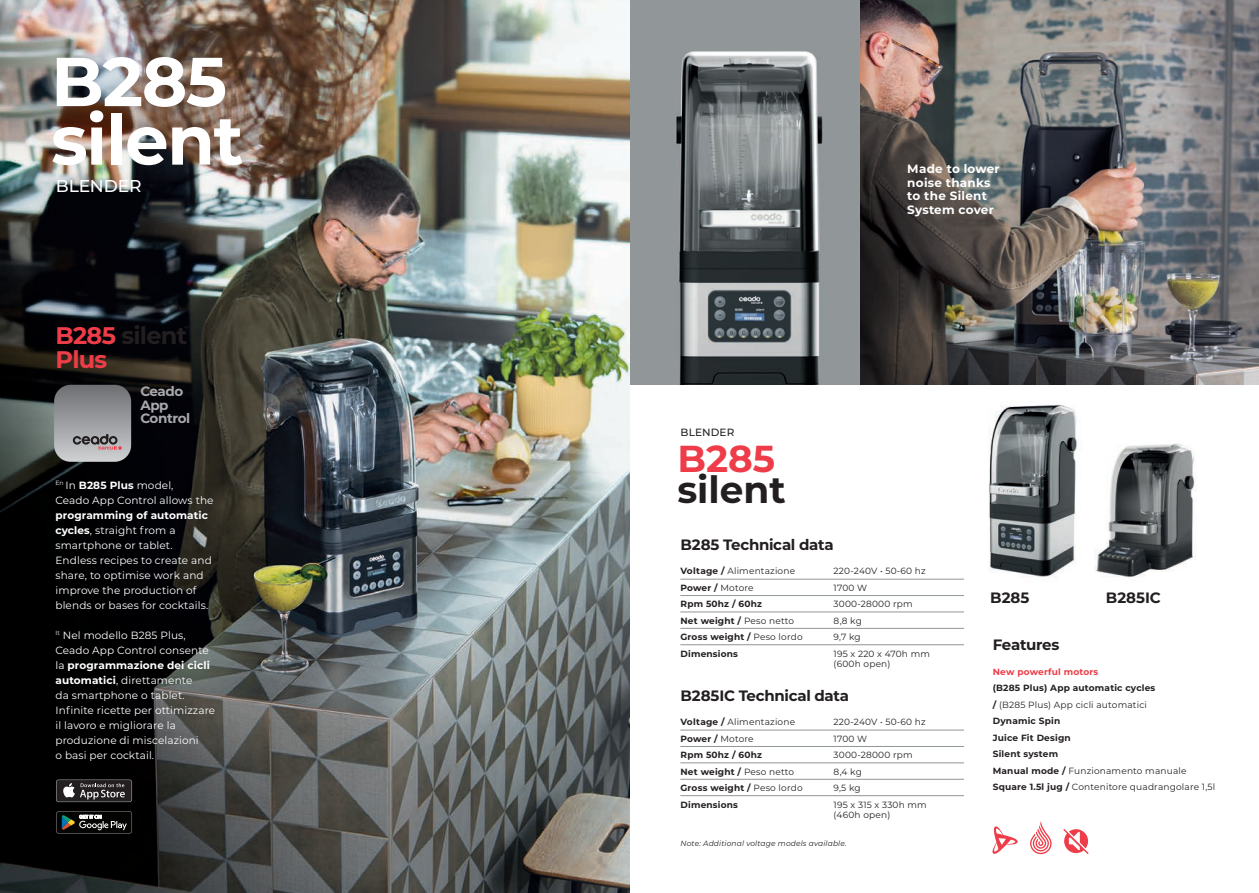
<style>
.page{position:relative;width:1259px;height:893px;background:#fff}
.page>*{position:absolute;margin:0;border:0;box-sizing:border-box;transform-origin:0 0}
.t1{font:700 69px/58.5px "Montserrat";letter-spacing:-.02em;color:#fff}
.t2{font:700 37.5px "Montserrat";color:#231f20}
.t3{font:700 37.5px "Montserrat";color:#ee3d49}
.t4{font:700 24px/24px "Montserrat";letter-spacing:-.03em;color:#ee3d49}
.t5{font:500 17.1px "Montserrat";letter-spacing:-.01em;color:#fff}
.t6{font:700 15px "Montserrat";letter-spacing:-.015em;color:#231f20}
.t7{font:700 13.5px/13.5px "Montserrat";letter-spacing:-.03em;color:#a8a9ad}
.t8{font:700 12px/13.5px "Montserrat";letter-spacing:.02em;color:#fff}
.t9{font:10.5px/15px "Montserrat";letter-spacing:.01em;color:#fff}
.t10{font:500 10.5px "Montserrat";letter-spacing:.015em;color:#231f20}
.t11{font:700 9px/16.5px "Montserrat";letter-spacing:.02em;color:#231f20}
.t12{font:9px/16.5px "Montserrat";letter-spacing:.02em;color:#231f20}
.t13{font:700 9px "Montserrat";letter-spacing:.02em;color:#ee3d49}
.t14{font:italic 7.5px "Montserrat";letter-spacing:.02em;color:#231f20}
.s1{color:#231f20}
.s2{font-weight:700}
.s3{font-weight:400}
</style>
<div class="page">
<img style="left:629px;top:0;width:630px;height:385px">
<hr style="left:680px;top:730px;width:283px;height:1px;background:#909597">
<hr style="left:680px;top:746px;width:283px;height:1px;background:#909597">
<hr style="left:680px;top:763px;width:283px;height:1px;background:#909597">
<hr style="left:680px;top:779px;width:283px;height:1px;background:#909597">
<hr style="left:680px;top:795px;width:283px;height:1px;background:#909597">
<hr style="left:680px;top:579px;width:283px;height:1px;background:#909597">
<hr style="left:680px;top:595px;width:283px;height:1px;background:#909597">
<hr style="left:680px;top:612px;width:283px;height:1px;background:#909597">
<hr style="left:680px;top:628px;width:283px;height:1px;background:#909597">
<hr style="left:680px;top:644px;width:283px;height:1px;background:#909597">
<img style="left:988px;top:404px;width:91px;height:174px">
<img style="left:1094px;top:443px;width:103px;height:135px">
<svg style="left:1063px;top:829px;width:25px;height:25px"></svg>
<svg style="left:1030px;top:821px;width:21px;height:33px"></svg>
<svg style="left:992px;top:826px;width:26px;height:28px"></svg>
<img style="left:0;top:0;width:629px;height:893px">
<div style="left:56px;top:779px;width:76px;height:23px;background:#686769;border-radius:3px"></div>
<div style="left:56px;top:780px;width:75px;height:22px;background:#231f20;border-radius:2px"></div>
<svg style="left:63px;top:783px;width:62px;height:16px"></svg>
<div style="left:54px;top:808px;width:80px;height:27px;background:#000"></div>
<svg style="left:56px;top:811px;width:76px;height:23px"></svg>
<svg style="left:54px;top:385px;width:77px;height:77px;background:#929295"></svg>
<h1 class="t1" style="left:51px;top:49px;width:194px">B285 silent</h1>
<h3 class="t5" style="left:56px;top:174px;width:87px">BLENDER</h3>
<h3 class="t4" style="left:55px;top:322px;width:133px">B285 <span class="s1">silent<br></span>Plus</h3>
<p class="t7" style="left:140px;top:384px;width:51px">Ceado<br>App<br>Control</p>
<p class="t9" style="left:55px;top:477px;width:160px"><sup>En</sup> In <span class="s2">B285 Plus</span> model,<br>Ceado App Control allows the</p>
<p class="t9" style="left:55px;top:507px;width:158px"><span class="s2">programming of automatic cycles</span>, straight from a smartphone or tablet.<br>Endless recipes to create and share, to optimise work and improve the production of blends or bases for cocktails.</p>
<p class="t9" style="left:55px;top:627px;width:161px"><sup>It</sup> Nel modello B285 Plus,<br>Ceado App Control consente la <span class="s2">programmazione dei cicli automatici</span>, direttamente<br>da smartphone o tablet.<br>Infinite ricette per ottimizzare il lavoro e migliorare la produzione di miscelazioni<br>o basi per cocktail.</p>
<p class="t8" style="left:907px;top:162px;width:94px">Made to lower noise thanks to the Silent<br>System cover</p>
<p class="t10" style="left:680px;top:425px;width:55px">BLENDER</p>
<h2 class="t3" style="left:677px;top:431px;width:99px">B285</h2>
<h2 class="t2" style="left:677px;top:463px;width:110px">silent</h2>
<h3 class="t6" style="left:680px;top:534px;width:155px">B285 Technical data</h3>
<p class="t11" style="left:680px;top:562px;width:124px">Voltage / <span class="s3">Alimentazione<br></span>Power / <span class="s3">Motore<br></span>Rpm 50hz / 60hz<br>Net weight / <span class="s3">Peso netto<br></span>Gross weight / <span class="s3">Peso lordo<br></span>Dimensions</p>
<p class="t12" style="left:833px;top:562px;width:98px">220-240V • 50-60 hz<br>1700 W<br>3000-28000 rpm<br>8,8 kg<br>9,7 kg<br>195 x 220 x 470h mm</p>
<p class="t12" style="left:833px;top:655px;width:58px">(600h open)</p>
<h3 class="t6" style="left:680px;top:685px;width:170px">B285IC Technical data</h3>
<p class="t11" style="left:680px;top:713px;width:124px">Voltage / <span class="s3">Alimentazione<br></span>Power / <span class="s3">Motore<br></span>Rpm 50hz / 60hz<br>Net weight / <span class="s3">Peso netto<br></span>Gross weight / <span class="s3">Peso lordo<br></span>Dimensions</p>
<p class="t12" style="left:833px;top:713px;width:95px">220-240V • 50-60 hz<br>1700 W<br>3000-28000 rpm<br>8,4 kg<br>9,5 kg<br>195 x 315 x 330h mm</p>
<p class="t12" style="left:833px;top:806px;width:58px">(460h open)</p>
<p class="t14" style="left:680px;top:838px;width:168px">Note: Additional voltage models available.</p>
<h3 class="t6" style="left:990px;top:586px;width:41px">B285</h3>
<h3 class="t6" style="left:1106px;top:586px;width:57px">B285IC</h3>
<h3 class="t6" style="left:992px;top:634px;width:68px">Features</h3>
<p class="t13" style="left:992px;top:665px;width:107px">New powerful motors</p>
<p class="t11" style="left:992px;top:679px;width:224px">(B285 Plus) App automatic cycles<br>/ <span class="s3">(B285 Plus) App cicli automatici<br></span>Dynamic Spin<br>Juice Fit Design<br>Silent system<br>Manual mode / <span class="s3">Funzionamento manuale<br></span>Square 1.5l jug / <span class="s3">Contenitore quadrangolare 1,5l</span></p>
</div>
